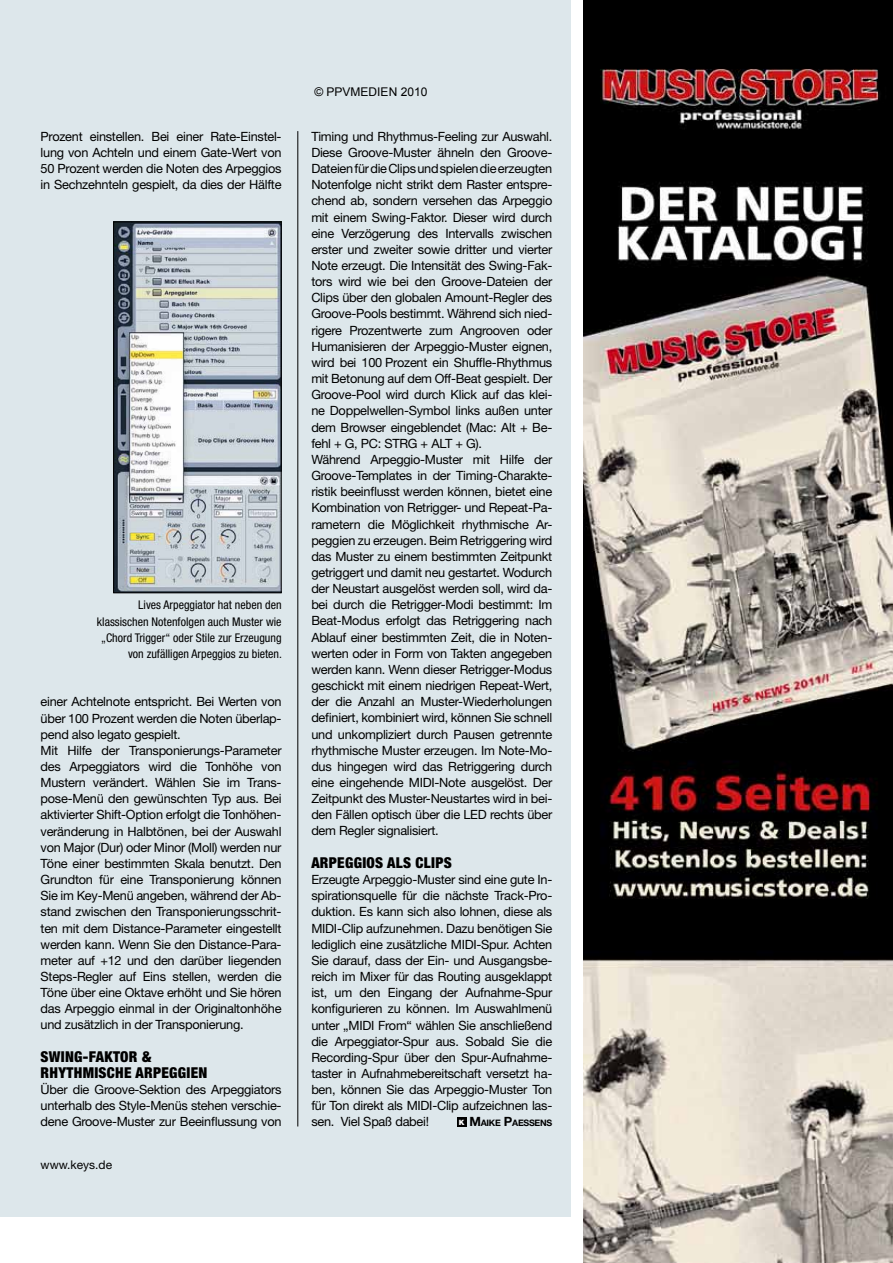
<style>
.page{position:relative;width:893px;height:1263px;background:#fff}
.page>*{position:absolute;margin:0;border:0;box-sizing:border-box;transform-origin:0 0}
.t1{font:900 condensed 15px/16.2px "Helvetica Neue LT Std";letter-spacing:.02em;color:#000}
.t2{font:12.75px/16.2px "Helvetica Neue LT Std";letter-spacing:-.02em;color:#000;text-align:justify}
.t3{font:condensed 12px/16.2px "Helvetica Neue LT Std";color:#000;text-align:right}
.t4{font:12px "Arial";color:#000}
.t5{font:12px "Helvetica Neue LT Std";color:#000}
.t6{font:700 8.85px "Helvetica Neue LT Std";letter-spacing:-.03em;color:#000}
.s1{font-size:12.75px}
</style>
<div class="page">
<div style="left:0;top:0;width:571px;height:1216px;background:#dde7eb"></div>
<hr style="left:298px;top:131px;width:1px;height:995px;background:#000">
<div style="left:457px;top:1117px;width:9px;height:9px;background:#000"></div>
<img style="left:115px;top:224px;width:165px;height:367px">
<div style="left:113px;top:222px;width:169px;height:371px;border:1px solid #000"></div>
<img style="left:583px;top:0;width:309px;height:1263px">
<p class="t2" style="left:41px;top:128px;width:242px">Prozent einstellen. Bei einer Rate-Einstel&shy;lung von Achteln und einem Gate-Wert von 50 Prozent werden die Noten des Arpeggios in Sechzehnteln gespielt, da dies der Hälfte</p>
<p class="t3" style="left:97px;top:597px;width:187px">Lives Arpeggiator hat neben den klassischen Notenfolgen auch Muster wie „Chord Trigger“ oder Stile zur Erzeugung von zufälligen Arpeggios zu bieten.</p>
<p class="t2" style="left:41px;top:693px;width:242px;text-align:left">einer Achtelnote entspricht. Bei Werten von über 100 Prozent werden die Noten überlap&shy;pend also legato gespielt.<br>Mit Hilfe der Transponierungs-Parameter des Arpeggiators wird die Tonhöhe von Mustern verändert. Wählen Sie im Trans&shy;pose-Menü den gewünschten Typ aus. Bei aktivierter Shift-Option erfolgt die Tonhöhen&shy;veränderung in Halbtönen, bei der Auswahl von Major (Dur) oder Minor (Moll) werden nur Töne einer bestimmten Skala benutzt. Den Grundton für eine Transponierung können Sie im Key-Menü angeben, während der Ab&shy;stand zwischen den Transponierungsschrit&shy;ten mit dem Distance-Parameter eingestellt werden kann. Wenn Sie den Distance-Para&shy;meter auf +12 und den darüber liegenden Steps-Regler auf Eins stellen, werden die Töne über eine Oktave erhöht und Sie hören das Arpeggio einmal in der Originaltonhöhe und zusätzlich in der Transponierung.</p>
<p class="t1" style="left:41px;top:1048px;width:168px">SWING-FAKTOR &amp;<br>RHYTHMISCHE ARPEGGIEN</p>
<p class="t2" style="left:41px;top:1081px;width:242px">Über die Groove-Sektion des Arpeggiators unterhalb des Style-Menüs stehen verschie&shy;dene Groove-Muster zur Beeinflussung von</p>
<p class="t5" style="left:41px;top:1157px;width:73px">www.keys.de</p>
<p class="t4" style="left:314px;top:85px;width:114px">© PPVMEDIEN 2010</p>
<p class="t2" style="left:311px;top:128px;width:242px;text-align:left">Timing und Rhythmus-Feeling zur Auswahl.<br>Diese Groove-Muster ähneln den Groove-Dateien für die Clips und spielen die erzeugten Notenfolge nicht strikt dem Raster entspre&shy;chend ab, sondern versehen das Arpeggio mit einem Swing-Faktor. Dieser wird durch eine Verzögerung des Intervalls zwischen erster und zweiter sowie dritter und vierter Note erzeugt. Die Intensität des Swing-Fak&shy;tors wird wie bei den Groove-Dateien der Clips über den globalen Amount-Regler des Groove-Pools bestimmt. Während sich nied&shy;rigere Prozentwerte zum Angrooven oder Humanisieren der Arpeggio-Muster eignen, wird bei 100 Prozent ein Shuffle-Rhythmus mit Betonung auf dem Off-Beat gespielt. Der Groove-Pool wird durch Klick auf das klei&shy;ne Doppelwellen-Symbol links außen unter dem Browser eingeblendet (Mac: Alt + Be&shy;fehl + G, PC: STRG + ALT + G).<br>Während Arpeggio-Muster mit Hilfe der Groove-Templates in der Timing-Charakte&shy;ristik beeinflusst werden können, bietet eine Kombination von Retrigger- und Repeat-Pa&shy;rametern die Möglichkeit rhythmische Ar&shy;peggien zu erzeugen. Beim Retriggering wird das Muster zu einem bestimmten Zeitpunkt getriggert und damit neu gestartet. Wodurch der Neustart ausgelöst werden soll, wird da&shy;bei durch die Retrigger-Modi bestimmt: Im Beat-Modus erfolgt das Retriggering nach Ablauf einer bestimmten Zeit, die in Noten&shy;werten oder in Form von Takten angegeben werden kann. Wenn dieser Retrigger-Modus geschickt mit einem niedrigen Repeat-Wert, der die Anzahl an Muster-Wiederholungen definiert, kombiniert wird, können Sie schnell und unkompliziert durch Pausen getrennte rhythmische Muster erzeugen. Im Note-Mo&shy;dus hingegen wird das Retriggering durch eine eingehende MIDI-Note ausgelöst. Der Zeitpunkt des Muster-Neustartes wird in bei&shy;den Fällen optisch über die LED rechts über dem Regler signalisiert.</p>
<p class="t1" style="left:311px;top:854px;width:142px">ARPEGGIOS ALS CLIPS</p>
<p class="t2" style="left:311px;top:871px;width:242px">Erzeugte Arpeggio-Muster sind eine gute In&shy;spirationsquelle für die nächste Track-Pro&shy;duktion. Es kann sich also lohnen, diese als MIDI-Clip aufzunehmen. Dazu benötigen Sie lediglich eine zusätzliche MIDI-Spur. Achten Sie darauf, dass der Ein- und Ausgangsbe&shy;reich im Mixer für das Routing ausgeklappt ist, um den Eingang der Aufnahme-Spur konfigurieren zu können. Im Auswahlmenü unter „MIDI From“ wählen Sie anschließend die Arpeggiator-Spur aus. Sobald Sie die Recording-Spur über den Spur-Aufnahme&shy;taster in Aufnahmebereitschaft versetzt ha&shy;ben, können Sie das Arpeggio-Muster Ton für Ton direkt als MIDI-Clip aufzeichnen las&shy;sen. Viel Spaß dabei!</p>
<p class="t6" style="left:459px;top:1118px;width:95px"><sup>K</sup> <span class="s1">M</span>AIKE <span class="s1">P</span>AESSENS</p>
</div>
